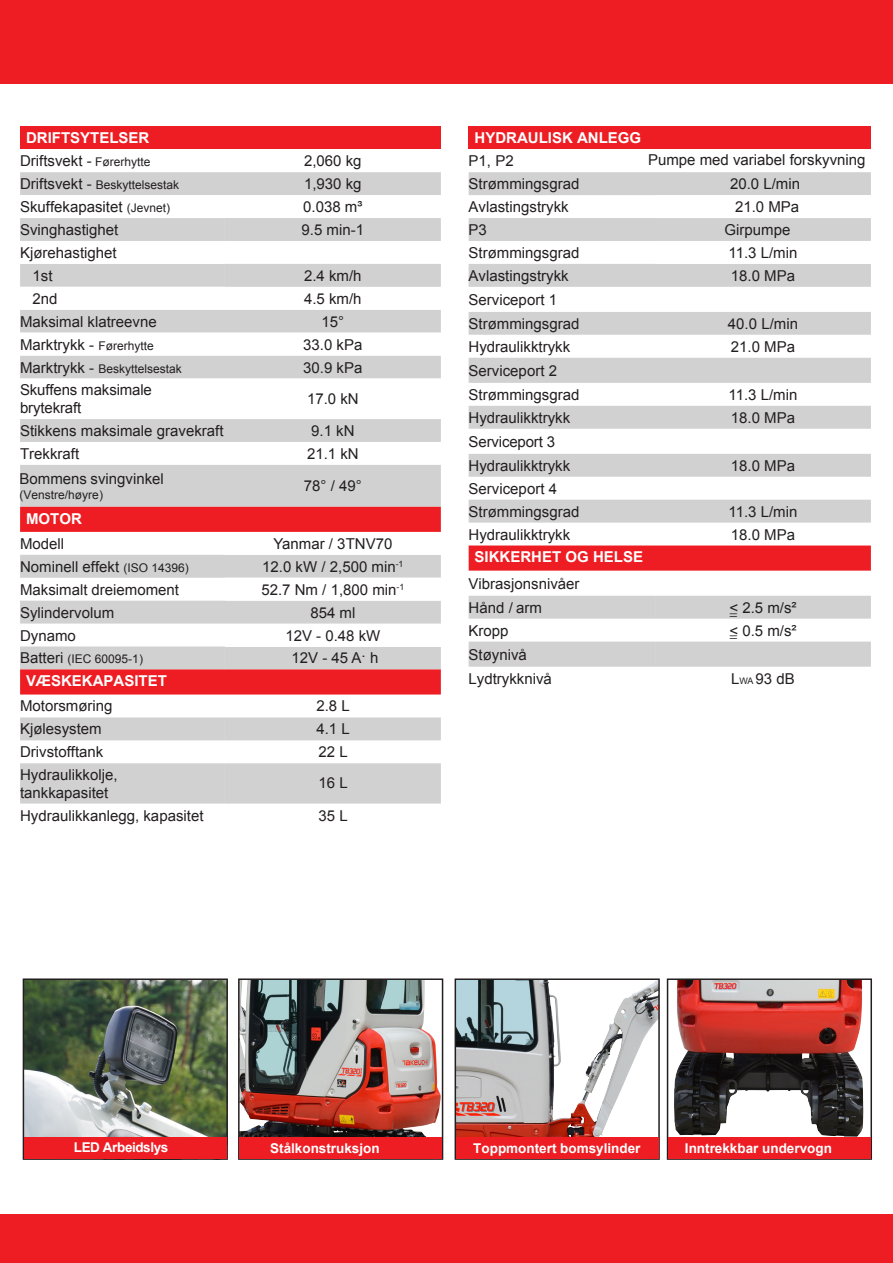
<style>
.page{position:relative;width:893px;height:1263px;background:#fff}
.page>*{position:absolute;margin:0;border:0;box-sizing:border-box;transform-origin:0 0}
.t1{font:15px/23px "Arial";color:#231f20}
.t2{font:700 15px "Arial";color:#fff}
.t3{font:15px "Minion Pro";color:#231f20}
.t4{font:700 13.5px "Arial";color:#fff}
.t5{font:700 13.5px "Arial";letter-spacing:-.03em;color:#fff}
.t6{font:12px "Arial";color:#231f20}
.s1{font-size:12px}
.s2{font-size:15px}
.s3{font-size:9px}
</style>
<div class="page">
<img style="left:241px;top:981px;width:199px;height:156px">
<div style="left:238px;top:978px;width:205px;height:182px;border:2px solid #231f20"></div>
<div style="left:0;top:1215px;width:893px;height:48px;background:#ee1d23"></div>
<div style="left:0;top:0;width:893px;height:83px;background:#ee1d23"></div>
<img style="left:458px;top:981px;width:199px;height:156px">
<div style="left:455px;top:978px;width:205px;height:182px;border:2px solid #231f20"></div>
<div style="left:456px;top:1137px;width:202px;height:21px;background:#ee1d23"></div>
<img style="left:26px;top:981px;width:199px;height:156px">
<div style="left:23px;top:978px;width:205px;height:182px;border:2px solid #231f20"></div>
<div style="left:24px;top:1137px;width:202px;height:21px;background:#ee1d23"></div>
<div style="left:240px;top:1137px;width:202px;height:21px;background:#ee1d23"></div>
<img style="left:674px;top:981px;width:189px;height:156px">
<div style="left:667px;top:978px;width:205px;height:182px;border:2px solid #231f20"></div>
<div style="left:668px;top:1137px;width:202px;height:21px;background:#ee1d23"></div>
<div style="left:20px;top:126px;width:421px;height:23px;background:#ee1d23"></div>
<svg style="left:20px;top:172px;width:421px;height:632px;fill:#d1d1d1"></svg>
<svg style="left:20px;top:195px;width:421px;height:406px"></svg>
<svg style="left:225px;top:218px;width:216px;height:586px;fill:#d1d1d1"></svg>
<svg style="left:20px;top:442px;width:421px;height:90px"></svg>
<div style="left:225px;top:624px;width:216px;height:22px;background:#fff"></div>
<div style="left:20px;top:669px;width:421px;height:25px;background:#ee1d23"></div>
<div style="left:469px;top:126px;width:402px;height:23px;background:#ee1d23"></div>
<div style="left:469px;top:172px;width:402px;height:23px;background:#d1d1d1"></div>
<svg style="left:469px;top:218px;width:402px;height:140px"></svg>
<svg style="left:469px;top:358px;width:402px;height:309px"></svg>
<div style="left:469px;top:500px;width:402px;height:23px;background:#d1d1d1"></div>
<svg style="left:469px;top:545px;width:402px;height:26px;background:#ee242a"></svg>
<p class="t2" style="left:26px;top:128px;width:125px">DRIFTSYTELSER</p>
<p class="t1" style="left:20px;top:150px;width:132px">Driftsvekt - <span class="s1">Førerhytte</span></p>
<p class="t1" style="left:304px;top:150px;width:59px">2,060 kg</p>
<p class="t1" style="left:304px;top:173px;width:59px">1,930 kg</p>
<p class="t1" style="left:303px;top:195px;width:61px">0.038 m³</p>
<p class="t1" style="left:302px;top:218px;width:64px">9.5 min-1</p>
<p class="t6" style="left:20px;top:177px;width:161px"><span class="s2">Driftsvekt -</span> Beskyttelsestak</p>
<p class="t1" style="left:20px;top:195px;width:152px">Skuffekapasitet <span class="s1">(Jevnet)<br></span>Svinghastighet<br>Kjørehastighet</p>
<p class="t1" style="left:33px;top:264px;width:22px">1st</p>
<p class="t1" style="left:304px;top:264px;width:59px">2.4 km/h</p>
<p class="t1" style="left:33px;top:287px;width:27px">2nd</p>
<p class="t1" style="left:304px;top:287px;width:59px">4.5 km/h</p>
<p class="t1" style="left:20px;top:310px;width:138px">Maksimal klatreevne</p>
<p class="t1" style="left:322px;top:310px;width:24px">15°</p>
<p class="t1" style="left:20px;top:333px;width:135px">Marktrykk - <span class="s1">Førerhytte</span></p>
<p class="t1" style="left:303px;top:333px;width:61px">33.0 kPa</p>
<p class="t6" style="left:20px;top:360px;width:163px"><span class="s2">Marktrykk -</span> Beskyttelsestak</p>
<p class="t1" style="left:303px;top:356px;width:61px">30.9 kPa</p>
<p class="t1" style="left:20px;top:381px;width:133px;line-height:18px">Skuffens maksimale brytekraft</p>
<p class="t1" style="left:307px;top:388px;width:53px">17.0 kN</p>
<p class="t1" style="left:20px;top:419px;width:205px">Stikkens maksimale gravekraft</p>
<p class="t1" style="left:311px;top:419px;width:45px">9.1 kN</p>
<p class="t1" style="left:20px;top:442px;width:61px">Trekkraft</p>
<p class="t1" style="left:307px;top:442px;width:53px">21.1 kN</p>
<p class="t1" style="left:20px;top:468px;width:146px">Bommens svingvinkel</p>
<p class="t6" style="left:20px;top:487px;width:85px">(Venstre/høyre)</p>
<p class="t1" style="left:304px;top:474px;width:59px">78° / 49°</p>
<p class="t2" style="left:26px;top:508px;width:57px">MOTOR</p>
<p class="t1" style="left:20px;top:532px;width:46px">Modell</p>
<p class="t1" style="left:273px;top:532px;width:120px">Yanmar / 3TNV70</p>
<p class="t1" style="left:20px;top:555px;width:170px">Nominell effekt <span class="s1">(ISO 14396)</span></p>
<p class="t1" style="left:262px;top:555px;width:143px">12.0 kW / 2,500 min<sup>-1</sup></p>
<p class="t1" style="left:20px;top:578px;width:160px">Maksimalt dreiemoment</p>
<p class="t1" style="left:261px;top:578px;width:144px">52.7 Nm / 1,800 min<sup>-1</sup></p>
<p class="t1" style="left:20px;top:601px;width:96px">Sylindervolum</p>
<p class="t1" style="left:310px;top:601px;width:47px">854 ml</p>
<p class="t1" style="left:20px;top:624px;width:57px">Dynamo</p>
<p class="t1" style="left:285px;top:624px;width:97px">12V - 0.48 kW</p>
<p class="t6" style="left:20px;top:651px;width:124px"><span class="s2">Batteri</span> (IEC 60095-1)</p>
<p class="t1" style="left:292px;top:647px;width:88px">12V - 45 A. h</p>
<p class="t2" style="left:26px;top:671px;width:142px">VÆSKEKAPASITET</p>
<p class="t1" style="left:20px;top:695px;width:94px">Motorsmøring</p>
<p class="t1" style="left:316px;top:695px;width:35px">2.8 L</p>
<p class="t1" style="left:20px;top:718px;width:83px">Kjølesystem</p>
<p class="t1" style="left:316px;top:718px;width:35px">4.1 L</p>
<p class="t1" style="left:20px;top:741px;width:85px">Drivstofftank</p>
<p class="t1" style="left:319px;top:741px;width:31px">22 L</p>
<p class="t1" style="left:20px;top:766px;width:99px;line-height:18px">Hydraulikkolje, tankkapasitet</p>
<p class="t1" style="left:319px;top:771px;width:31px">16 L</p>
<p class="t1" style="left:20px;top:804px;width:185px">Hydraulikkanlegg, kapasitet</p>
<p class="t1" style="left:319px;top:804px;width:31px">35 L</p>
<p class="t2" style="left:475px;top:128px;width:168px">HYDRAULISK ANLEGG</p>
<p class="t1" style="left:469px;top:150px;width:47px">P1, P2</p>
<p class="t1" style="left:648px;top:149px;width:219px">Pumpe med variabel forskyvning</p>
<p class="t1" style="left:469px;top:173px;width:112px">Strømmingsgrad</p>
<p class="t1" style="left:730px;top:173px;width:72px">20.0 L/min</p>
<p class="t1" style="left:469px;top:195px;width:102px">Avlastingstrykk</p>
<p class="t1" style="left:735px;top:195px;width:66px">21.0 MPa</p>
<p class="t1" style="left:469px;top:218px;width:20px">P3</p>
<p class="t1" style="left:725px;top:218px;width:67px">Girpumpe</p>
<p class="t1" style="left:469px;top:241px;width:112px">Strømmingsgrad</p>
<p class="t1" style="left:728px;top:241px;width:70px">11.3 L/min</p>
<p class="t1" style="left:469px;top:264px;width:102px">Avlastingstrykk</p>
<p class="t1" style="left:731px;top:264px;width:66px">18.0 MPa</p>
<p class="t1" style="left:469px;top:288px;width:90px">Serviceport 1</p>
<p class="t1" style="left:469px;top:312px;width:112px">Strømmingsgrad</p>
<p class="t1" style="left:728px;top:312px;width:72px">40.0 L/min</p>
<p class="t1" style="left:469px;top:335px;width:103px">Hydraulikktrykk</p>
<p class="t1" style="left:731px;top:335px;width:66px">21.0 MPa</p>
<p class="t1" style="left:469px;top:359px;width:90px">Serviceport 2</p>
<p class="t1" style="left:469px;top:383px;width:112px">Strømmingsgrad</p>
<p class="t1" style="left:728px;top:383px;width:70px">11.3 L/min</p>
<p class="t1" style="left:469px;top:406px;width:103px">Hydraulikktrykk</p>
<p class="t1" style="left:731px;top:406px;width:66px">18.0 MPa</p>
<p class="t1" style="left:469px;top:430px;width:88px">Serviceport 3</p>
<p class="t1" style="left:469px;top:454px;width:103px">Hydraulikktrykk</p>
<p class="t1" style="left:731px;top:454px;width:66px">18.0 MPa</p>
<p class="t1" style="left:469px;top:477px;width:90px">Serviceport 4</p>
<p class="t1" style="left:469px;top:500px;width:112px">Strømmingsgrad</p>
<p class="t1" style="left:728px;top:500px;width:70px">11.3 L/min</p>
<p class="t1" style="left:469px;top:523px;width:103px">Hydraulikktrykk</p>
<p class="t1" style="left:731px;top:523px;width:66px">18.0 MPa</p>
<p class="t2" style="left:475px;top:547px;width:170px">SIKKERHET OG HELSE</p>
<p class="t1" style="left:469px;top:572px;width:112px">Vibrasjonsnivåer</p>
<p class="t1" style="left:469px;top:596px;width:75px">Hånd / arm</p>
<p class="t1" style="left:729px;top:596px;width:69px">&lt; 2.5 m/s²</p>
<p class="t1" style="left:469px;top:619px;width:42px">Kropp</p>
<p class="t1" style="left:729px;top:619px;width:69px">&lt; 0.5 m/s²</p>
<p class="t1" style="left:469px;top:643px;width:60px">Støynivå</p>
<p class="t1" style="left:469px;top:667px;width:85px">Lydtrykknivå</p>
<p class="t1" style="left:731px;top:667px;width:65px">L<span class="s3">WA</span> 93 dB</p>
<p class="t3" style="left:729px;top:604px;width:10px">=</p>
<p class="t3" style="left:729px;top:626px;width:10px">=</p>
<p class="t5" style="left:74px;top:1139px;width:96px">LED Arbeidslys</p>
<p class="t4" style="left:270px;top:1139px;width:111px">Stålkonstruksjon</p>
<p class="t4" style="left:473px;top:1139px;width:169px">Toppmontert bomsylinder</p>
<p class="t4" style="left:685px;top:1139px;width:149px">Inntrekkbar undervogn</p>
</div>
